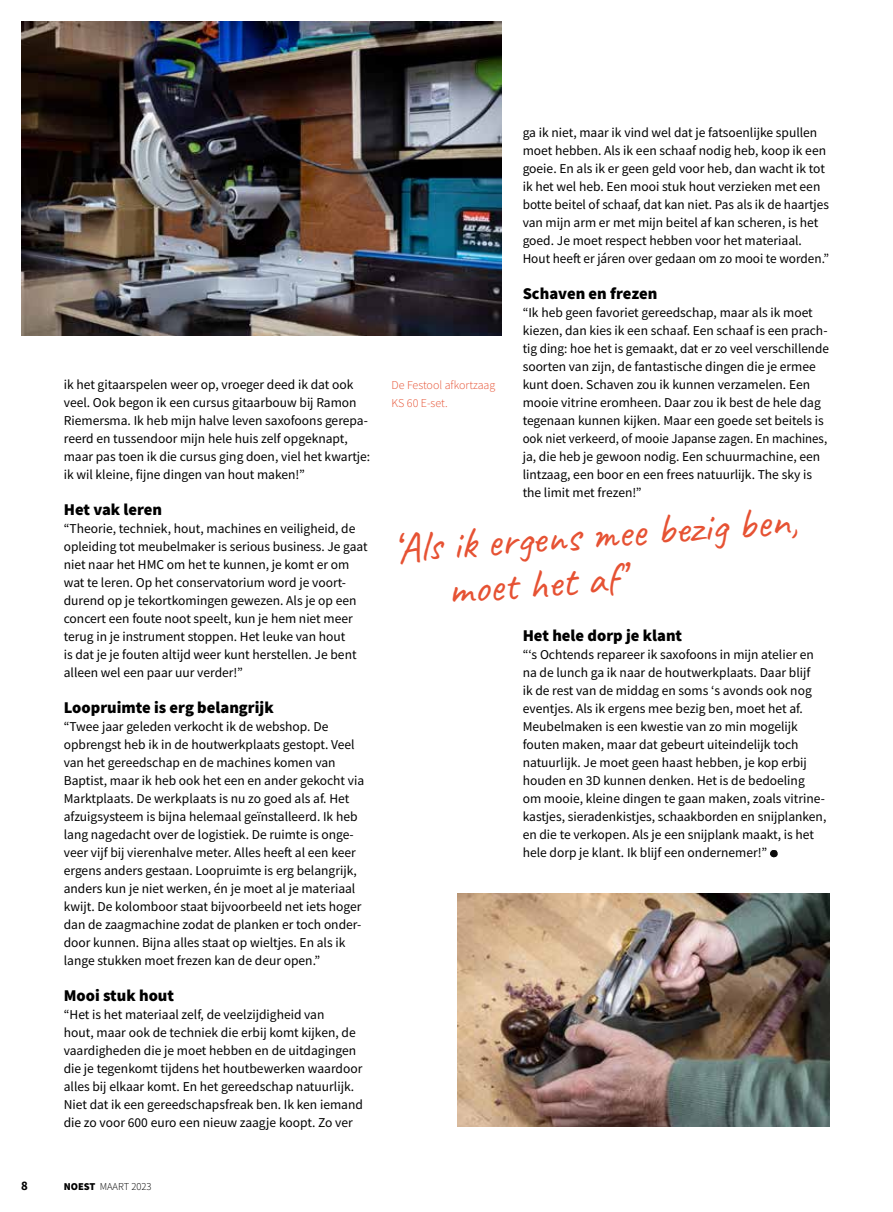
<style>
.page{position:relative;width:893px;height:1212px;background:#fff}
.page>*{position:absolute;margin:0;border:0;box-sizing:border-box;transform-origin:0 0}
.t1{font:43.5px/45px "Caveat";color:#e65233}
.t2{font:900 16.5px "Source Sans Pro";color:#000}
.t3{font:13.5px/18px "Source Sans Pro";color:#000}
.t4{font:700 12.75px "Source Sans Pro";color:#000}
.t5{font:300 12px/18px "Source Sans Pro";color:#e65233}
.t6{font:300 10.5px "Source Sans Pro";color:#000}
.s1{font-weight:900}
</style>
<div class="page">
<svg style="left:770px;top:850px;width:8px;height:8px"></svg>
<img style="left:21px;top:21px;width:480px;height:314px">
<img style="left:457px;top:893px;width:372px;height:234px">
<p class="t3" style="left:64px;top:375px;width:308px">ik het gitaarspelen weer op, vroeger deed ik dat ook veel. Ook begon ik een cursus gitaarbouw bij Ramon Riemersma. Ik heb mijn halve leven saxofoons gerepa&shy;reerd en tussendoor mijn hele huis zelf opgeknapt, maar pas toen ik die cursus ging doen, viel het kwartje: ik wil kleine, fijne dingen van hout maken!”</p>
<p class="t2" style="left:64px;top:498px;width:100px">Het vak leren</p>
<p class="t3" style="left:64px;top:519px;width:305px">“Theorie, techniek, hout, machines en veiligheid, de opleiding tot meubelmaker is serious business. Je gaat niet naar het HMC om het te kunnen, je komt er om wat te leren. Op het conservatorium word je voort&shy;durend op je tekortkomingen gewezen. Als je op een concert een foute noot speelt, kun je hem niet meer terug in je instrument stoppen. Het leuke van hout<br>is dat je je fouten altijd weer kunt herstellen. Je bent alleen wel een paar uur verder!”</p>
<p class="t2" style="left:64px;top:696px;width:211px">Loopruimte is erg belangrijk</p>
<p class="t3" style="left:64px;top:717px;width:302px">“Twee jaar geleden verkocht ik de webshop. De opbrengst heb ik in de houtwerkplaats gestopt. Veel van het gereedschap en de machines komen van Baptist, maar ik heb ook het een en ander gekocht via Marktplaats. De werkplaats is nu zo goed als af. Het afzuigsysteem is bijna helemaal geïnstalleerd. Ik heb lang nagedacht over de logistiek. De ruimte is onge&shy;veer vijf bij vierenhalve meter. Alles heeft al een keer ergens anders gestaan. Loopruimte is erg belangrijk, anders kun je niet werken, én je moet al je materiaal kwijt. De kolomboor staat bijvoorbeeld net iets hoger dan de zaagmachine zodat de planken er toch onder&shy;door kunnen. Bijna alles staat op wieltjes. En als ik lange stukken moet frezen kan de deur open.”</p>
<p class="t2" style="left:64px;top:984px;width:112px">Mooi stuk hout</p>
<p class="t3" style="left:64px;top:1005px;width:301px">“Het is het materiaal zelf, de veelzijdigheid van<br>hout, maar ook de techniek die erbij komt kijken, de vaardigheden die je moet hebben en de uitdagingen die je tegenkomt tijdens het houtbewerken waardoor alles bij elkaar komt. En het gereedschap natuurlijk.<br>Niet dat ik een gereedschapsfreak ben. Ik ken iemand die zo voor 600 euro een nieuw zaagje koopt. Zo ver</p>
<p class="t4" style="left:21px;top:1177px;width:8px">8</p>
<p class="t6" style="left:64px;top:1180px;width:89px"><span class="s1">NOEST</span> MAART 2023</p>
<p class="t5" style="left:392px;top:376px;width:105px">De Festool afkortzaag<br>KS 60 E-set.</p>
<p class="t3" style="left:523px;top:123px;width:308px">ga ik niet, maar ik vind wel dat je fatsoenlijke spullen moet hebben. Als ik een schaaf nodig heb, koop ik een goeie. En als ik er geen geld voor heb, dan wacht ik tot ik het wel heb. Een mooi stuk hout verzieken met een botte beitel of schaaf, dat kan niet. Pas als ik de haartjes van mijn arm er met mijn beitel af kan scheren, is het goed. Je moet respect hebben voor het materiaal.<br>Hout heeft er járen over gedaan om zo mooi te worden.”</p>
<p class="t2" style="left:523px;top:282px;width:136px">Schaven en frezen</p>
<p class="t3" style="left:523px;top:303px;width:308px">“Ik heb geen favoriet gereedschap, maar als ik moet kiezen, dan kies ik een schaaf. Een schaaf is een prach&shy;tig ding: hoe het is gemaakt, dat er zo veel verschillende soorten van zijn, de fantastische dingen die je ermee kunt doen. Schaven zou ik kunnen verzamelen. Een mooie vitrine eromheen. Daar zou ik best de hele dag tegenaan kunnen kijken. Maar een goede set beitels is ook niet verkeerd, of mooie Japanse zagen. En machines, ja, die heb je gewoon nodig. Een schuurmachine, een lintzaag, een boor en een frees natuurlijk. The sky is the limit met frezen!”</p>
<h1 class="t1" style="left:443px;top:522px;width:355px;text-indent:-53px;rotate:-4deg">‘Als ik ergens mee bezig ben, moet het af’</h1>
<p class="t2" style="left:523px;top:624px;width:161px">Het hele dorp je klant</p>
<p class="t3" style="left:523px;top:645px;width:305px">“‘s Ochtends repareer ik saxofoons in mijn atelier en na de lunch ga ik naar de houtwerkplaats. Daar blijf<br>ik de rest van de middag en soms ‘s avonds ook nog eventjes. Als ik ergens mee bezig ben, moet het af.<br>Meubelmaken is een kwestie van zo min mogelijk fouten maken, maar dat gebeurt uiteindelijk toch natuurlijk. Je moet geen haast hebben, je kop erbij houden en 3D kunnen denken. Het is de bedoeling om mooie, kleine dingen te gaan maken, zoals vitrine&shy;kastjes, sieradenkistjes, schaakborden en snijplanken, en die te verkopen. Als je een snijplank maakt, is het hele dorp je klant. Ik blijf een ondernemer!”</p>
</div>
